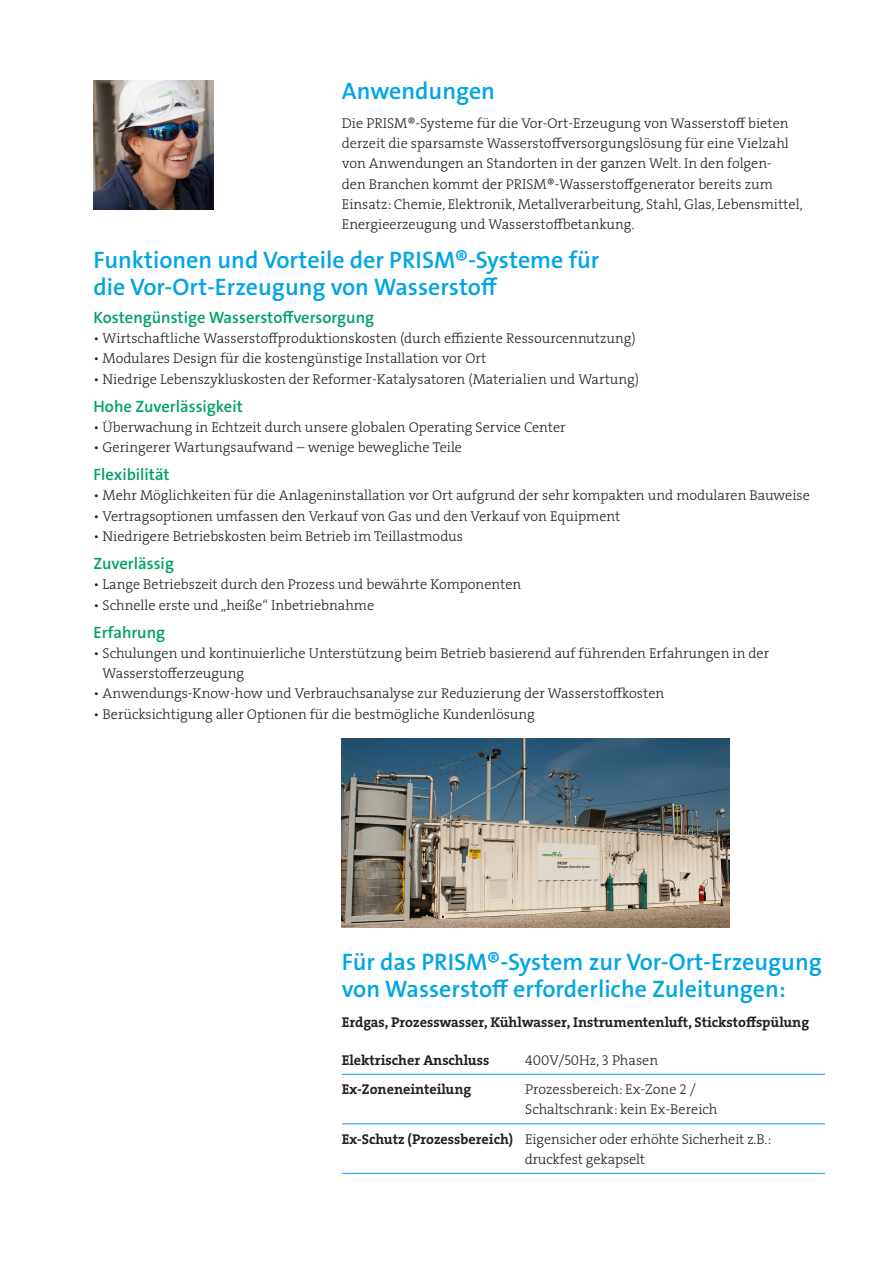
<style>
.page{position:relative;width:893px;height:1263px;background:#fff}
.page>*{position:absolute;margin:0;border:0;box-sizing:border-box;transform-origin:0 0}
.Subhead_level_1{font:600 24px/27px "The Sans LF";color:#00a5e3}
._1111111{font:600 16.5px "The Sans LF";color:#00a261}
.Subhead_level_2{font:600 16.5px "The Sans LF";color:#00a261}
.Body_copy{font:14.25px/20.2px "The Serif LP3 Lig";color:#231f20}
.Body_copy-2{font:14.25px "The Serif LP7 Bld";color:#231f20}
.s1{font-family:"The Serif LP7 Bld"}
</style>
<div class="page">
<hr style="left:342px;top:1074px;width:483px;height:1px;background:#00a5e3">
<hr style="left:342px;top:1123px;width:483px;height:1px;background:#00a5e3">
<hr style="left:342px;top:1173px;width:483px;height:1px;background:#00a5e3">
<img style="left:342px;top:738px;width:387px;height:189px">
<img style="left:94px;top:81px;width:119px;height:128px">
<p class="Subhead_level_1" style="left:342px;top:77px;width:155px">Anwendungen</p>
<p class="Body_copy" style="left:342px;top:113px;width:462px">Die PRISM®-Systeme für die Vor-Ort-Erzeugung von Wasserstoff bieten derzeit die sparsamste Wasserstoffversorgungslösung für eine Vielzahl von Anwendungen an Standorten in der ganzen Welt. In den folgen-<br>den Branchen kommt der PRISM®-Wasserstoffgenerator bereits zum Einsatz: Chemie, Elektronik, Metallverarbeitung, Stahl, Glas, Lebensmittel, Energieerzeugung und Wasserstoffbetankung.</p>
<p class="Subhead_level_1" style="left:94px;top:246px;width:507px">Funktionen und Vorteile der PRISM®-Systeme für die Vor-Ort-Erzeugung von Wasserstoff</p>
<p class="Subhead_level_2" style="left:94px;top:307px;width:282px">Kostengünstige Wasserstoffversorgung</p>
<p class="Body_copy" style="left:94px;top:328px;width:544px">• Wirtschaftliche Wasserstoffproduktionskosten (durch effiziente Ressourcennutzung)</p>
<p class="Body_copy" style="left:94px;top:349px;width:394px">• Modulares Design für die kostengünstige Installation vor Ort</p>
<p class="Body_copy" style="left:94px;top:369px;width:547px">• Niedrige Lebenszykluskosten der Reformer-Katalysatoren (Materialien und Wartung)</p>
<p class="_1111111" style="left:94px;top:396px;width:151px">Hohe Zuverlässigkeit</p>
<p class="Body_copy" style="left:94px;top:417px;width:474px">• Überwachung in Echtzeit durch unsere globalen Operating Service Center</p>
<p class="Body_copy" style="left:94px;top:437px;width:370px">• Geringerer Wartungsaufwand – wenige bewegliche Teile</p>
<p class="_1111111" style="left:94px;top:464px;width:78px">Flexibilität</p>
<p class="Body_copy" style="left:94px;top:486px;width:718px">• Mehr Möglichkeiten für die Anlageninstallation vor Ort aufgrund der sehr kompakten und modularen Bauweise</p>
<p class="Body_copy" style="left:94px;top:506px;width:528px">• Vertragsoptionen umfassen den Verkauf von Gas und den Verkauf von Equipment</p>
<p class="Body_copy" style="left:94px;top:526px;width:371px">• Niedrigere Betriebskosten beim Betrieb im Teillastmodus</p>
<p class="_1111111" style="left:94px;top:553px;width:82px">Zuverlässig</p>
<p class="Body_copy" style="left:94px;top:574px;width:429px">• Lange Betriebszeit durch den Prozess und bewährte Komponenten</p>
<p class="Body_copy" style="left:94px;top:595px;width:282px">• Schnelle erste und „heiße“ Inbetriebnahme</p>
<p class="_1111111" style="left:94px;top:621px;width:73px">Erfahrung</p>
<p class="Body_copy" style="left:103px;top:643px;width:668px;text-indent:-9px">• Schulungen und kontinuierliche Unterstützung beim Betrieb basierend auf führenden Erfahrungen in der<br>Wasserstofferzeugung</p>
<p class="Body_copy" style="left:94px;top:683px;width:572px">• Anwendungs-Know-how und Verbrauchsanalyse zur Reduzierung der Wasserstoffkosten</p>
<p class="Body_copy" style="left:94px;top:704px;width:443px">• Berücksichtigung aller Optionen für die bestmögliche Kundenlösung</p>
<p class="Subhead_level_1" style="left:342px;top:949px;width:481px">Für das PRISM®-System zur Vor-Ort-Erzeugung von Wasserstoff erforderliche Zuleitungen:</p>
<p class="Body_copy-2" style="left:342px;top:1012px;width:469px">Erdgas, Prozesswasser, Kühlwasser, Instrumentenluft, Stickstoffspülung</p>
<p class="Body_copy-2" style="left:342px;top:1051px;width:149px">Elektrischer Anschluss</p>
<p class="Body_copy" style="left:525px;top:1050px;width:134px">400V/50Hz, 3 Phasen</p>
<p class="Body_copy-2" style="left:342px;top:1080px;width:131px">Ex-Zoneneinteilung</p>
<p class="Body_copy" style="left:525px;top:1079px;width:194px">Prozessbereich: Ex-Zone 2 /<br>Schaltschrank: kein Ex-Bereich</p>
<p class="Body_copy" style="left:525px;top:1129px;width:248px;text-indent:-183px"><span class="s1">Ex-Schutz (Prozessbereich)</span> Eigensicher oder erhöhte Sicherheit z.B.: druckfest gekapselt</p>
</div>
